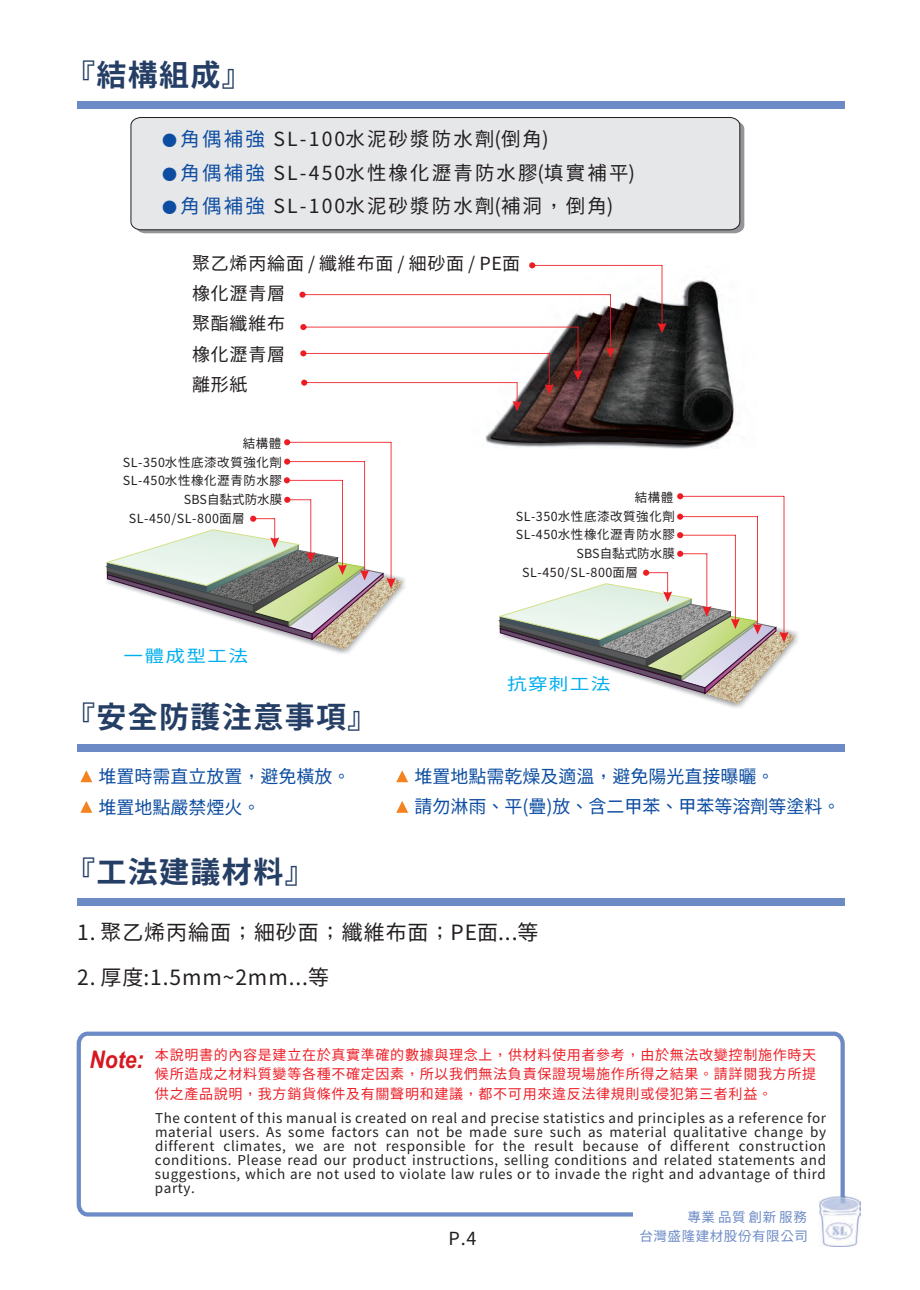
<style>
.page{position:relative;width:920px;height:1290px;background:#fff}
.page>*{position:absolute;margin:0;border:0;box-sizing:border-box;transform-origin:0 0}
.t1{font:700 30px "Taipei Sans TC Beta";letter-spacing:.045em;color:#253e65}
.t2{font:italic 700 24.3px "Arial";color:#d7171f;scale:.87 1}
.t3{font:21px "Taipei Sans TC Beta";letter-spacing:.045em;color:#231f20}
.t4{font:19.35px "Taipei Sans TC Beta";letter-spacing:.11em;color:#231f20}
.t5{font:18px "Taipei Sans TC Beta";color:#0d4da1}
.t6{font:18px/30.2px "Taipei Sans TC Beta";letter-spacing:.045em;color:#231f20}
.t7{font:16.65px "Taipei Sans TC Beta";letter-spacing:.065em;color:#00aeef;scale:1.18 1}
.t8{font:14.1px/19.5px "Taipei Sans TC Beta";letter-spacing:.045em;color:#ee2028;text-align:justify}
.t9{font:13.5px/14px "Taipei Sans TC Beta";letter-spacing:.045em;color:#231f20;text-align:justify}
.t10{font:13.5px "Taipei Sans TC Beta";letter-spacing:.045em;color:#6c8bc6}
.t11{font:12.45px/18.6px "Taipei Sans TC Beta";letter-spacing:.045em;color:#231f20;text-align:justify}
.t12{font:12.45px "Taipei Sans TC Beta";color:#231f20}
.s1{font-size:15px;color:#0d4da1}
.s2{color:#0d4da1}
</style>
<div class="page">
<div style="left:139px;top:123px;width:605px;height:110px;background:#939598"></div>
<div style="left:130px;top:117px;width:611px;height:114px;background:#e6e7e9"></div>
<div style="left:77px;top:102px;width:767px;height:7px;background:#6c8bc6"></div>
<svg style="left:105px;top:439px;width:299px;height:211px"></svg>
<svg style="left:498px;top:493px;width:298px;height:211px"></svg>
<img style="left:485px;top:279px;width:250px;height:170px">
<svg style="left:299px;top:262px;width:367px;height:149px"></svg>
<svg style="left:76px;top:1031px;width:769px;height:186px"></svg>
<svg style="left:80px;top:770px;width:12px;height:12px"></svg>
<svg style="left:396px;top:770px;width:12px;height:12px"></svg>
<svg style="left:80px;top:801px;width:12px;height:12px"></svg>
<div style="left:77px;top:744px;width:767px;height:7px;background:#6c8bc6"></div>
<svg style="left:396px;top:801px;width:12px;height:12px"></svg>
<div style="left:633px;top:1202px;width:245px;height:27px;background:#fff"></div>
<img style="left:819px;top:1196px;width:41px;height:51px">
<div style="left:77px;top:899px;width:767px;height:7px;background:#6c8bc6"></div>
<h1 class="t1" style="left:65px;top:60px;width:188px">『結構組成』</h1>
<h3 class="t4" style="left:162px;top:129px;width:388px"><span class="s1">●</span> <span class="s2">角偶補強</span> SL-100水泥砂漿防水劑(倒角)</h3>
<h3 class="t4" style="left:162px;top:163px;width:474px"><span class="s1">●</span> <span class="s2">角偶補強</span> SL-450水性橡化瀝青防水膠(填實補平)</h3>
<h3 class="t4" style="left:162px;top:196px;width:453px"><span class="s1">●</span> <span class="s2">角偶補強</span> SL-100水泥砂漿防水劑(補洞，倒角)</h3>
<h3 class="t6" style="left:192px;top:248px;width:330px">聚乙烯丙綸面 / 纖維布面 / 細砂面 / PE面橡化瀝青層<br>聚酯纖維布<br>橡化瀝青層<br>離形紙</h3>
<p class="t11" style="left:123px;top:434px;width:161px;text-indent:120px">結構體SL-350水性底漆改質強化劑SL-450水性橡化瀝青防水膠</p>
<p class="t11" style="left:129px;top:509px;width:117px">SL-450/SL-800面層</p>
<p class="t12" style="left:184px;top:493px;width:100px">SBS自黏式防水膜</p>
<p class="t7" style="left:124px;top:647px;width:107px">一體成型工法</p>
<h1 class="t1" style="left:65px;top:702px;width:314px">『安全防護注意事項』</h1>
<p class="t11" style="left:516px;top:488px;width:161px;text-align:left;text-indent:119px">結構體<br>SL-350水性底漆改質強化劑<br>SL-450水性橡化瀝青防水膠</p>
<p class="t11" style="left:522px;top:563px;width:117px">SL-450/SL-800面層</p>
<p class="t12" style="left:577px;top:547px;width:100px">SBS自黏式防水膜</p>
<p class="t7" style="left:507px;top:675px;width:89px">抗穿刺工法</p>
<h3 class="t5" style="left:99px;top:767px;width:253px">堆置時需直立放置，避免橫放。</h3>
<h3 class="t5" style="left:414px;top:767px;width:361px">堆置地點需乾燥及適溫，避免陽光直接曝曬。</h3>
<h3 class="t5" style="left:99px;top:798px;width:163px">堆置地點嚴禁煙火。</h3>
<h3 class="t5" style="left:414px;top:797px;width:428px">請勿淋雨、平(疊)放、含二甲苯、甲苯等溶劑等塗料。</h3>
<h1 class="t1" style="left:65px;top:857px;width:251px">『工法建議材料』</h1>
<h3 class="t3" style="left:77px;top:921px;width:463px">1. 聚乙烯丙綸面；細砂面；纖維布面；PE面...等</h3>
<h3 class="t3" style="left:77px;top:966px;width:253px">2. 厚度:1.5mm~2mm...等</h3>
<h2 class="t2" style="left:90px;top:1050px;width:63px">Note:</h2>
<p class="t8" style="left:155px;top:1045px;width:663px">本說明書的內容是建立在於真實準確的數據與理念上，供材料使用者參考，由於無法改變控制施作時天候所造成之材料質變等各種不確定因素，所以我們無法負責保證現場施作所得之結果。請詳閱我方所提供之產品說明，我方銷貨條件及有關聲明和建議，都不可用來違反法律規則或侵犯第三者利益。</p>
<p class="t9" style="left:155px;top:1110px;width:673px">The content of this manual is created on real and precise statistics and principles as a reference for material users. As some factors can not be made sure such as material qualitative change by different climates, we are not responsible for the result because of different construction conditions. Please read our product instructions, selling conditions and related statements and suggestions, which are not used to violate law rules or to invade the right and advantage of third party.</p>
<h3 class="t6" style="left:448px;top:1223px;width:29px">P.4</h3>
<p class="t10" style="left:687px;top:1210px;width:121px">專業 品質 創新 服務</p>
<p class="t10" style="left:639px;top:1229px;width:170px">台灣盛隆建材股份有限公司</p>
</div>
